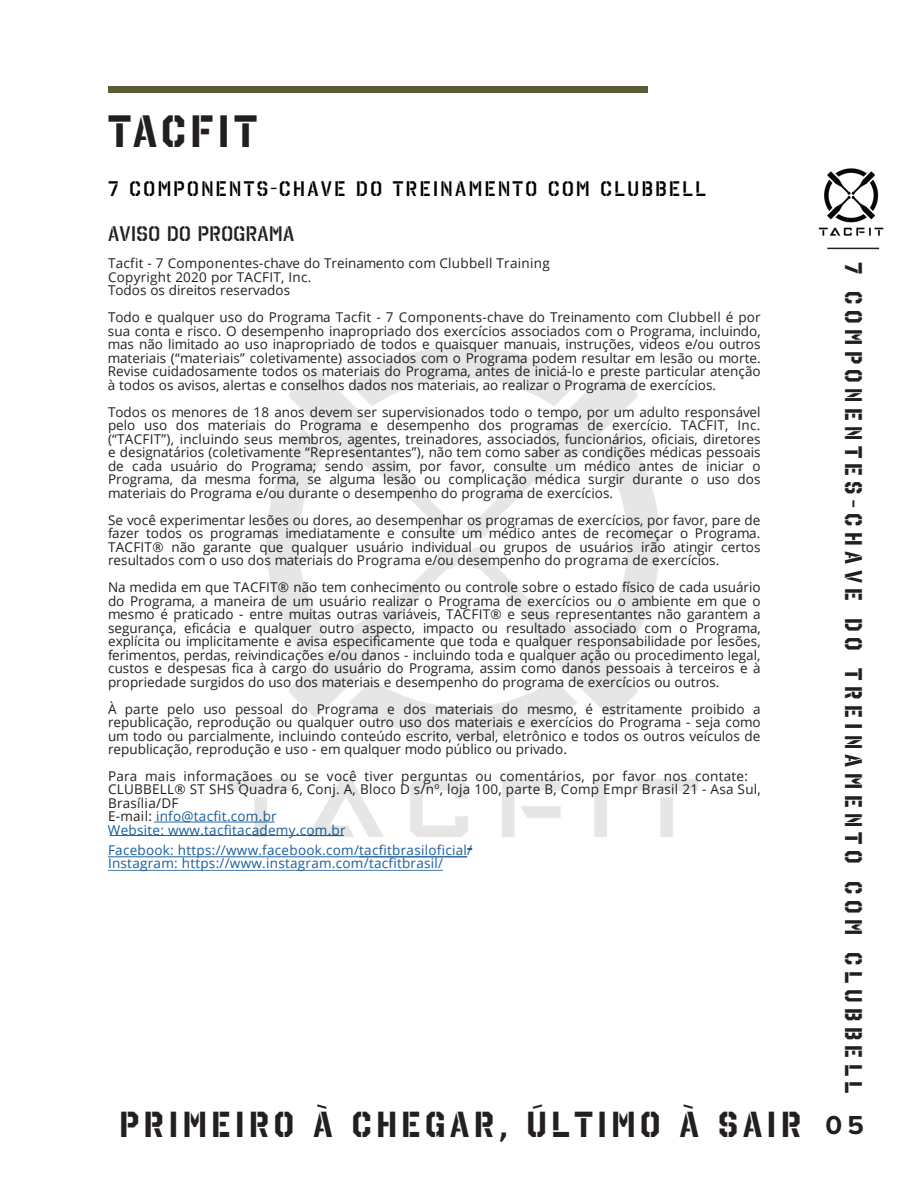
<style>
.page{position:relative;width:918px;height:1188px;background:#fff}
.page>*{position:absolute;margin:0;border:0;box-sizing:border-box;transform-origin:0 0}
.t1{font:700 45px "Octin Stencil";letter-spacing:.1em;color:#231f20}
.t2{font:700 36px "Octin Stencil";letter-spacing:.125em;color:#231f20}
.t3{font:700 24px "Octin Stencil";letter-spacing:.225em;color:#231f20}
.t4{font:21px "Octin Stencil Sb";letter-spacing:.115em;color:#000}
.t5{font:21px "Octin Stencil Sb";letter-spacing:.02em;color:#231f20}
.t6{font:13.5px/13.5px "Open Sans";color:#231f20;text-align:justify}
.t7{font:13.5px/13.5px "Open Sans";letter-spacing:.02em;color:#231f20}
.t8{font:13.5px/13.5px "Open Sans";letter-spacing:.02em;color:#231f20}
.t9{font:13.5px/13.5px "Open Sans";letter-spacing:.02em;color:#175d9e}
.s1{font-style:inherit}
.s2{color:#175d9e}
.s3{font-family:"Proxima Nova";font-size:27px}
</style>
<div class="page">
<div style="left:108px;top:86px;width:540px;height:7px;background:#5c5b38"></div>
<hr style="left:110px;top:835px;width:234px;height:1px;background:#175d9e">
<hr style="left:154px;top:822px;width:121px;height:1px;background:#175d9e">
<img style="left:156px;top:346px;width:542px;height:525px">
<img style="left:818px;top:168px;width:66px;height:68px">
<hr style="left:827px;top:248px;width:52px;height:1px;background:#231f20">
<hr style="left:108px;top:856px;width:251px;height:1px;background:#175d9e">
<hr style="left:359px;top:857px;width:108px;height:1px;background:#175d9e">
<hr style="left:108px;top:870px;width:335px;height:1px;background:#175d9e">
<h1 class="t1" style="left:108px;top:105px;width:151px">Tacfit</h1>
<h3 class="t4" style="left:108px;top:177px;width:599px">7 COMPONENTS-CHAVE DO TREINAMENTO COM CLUBBELL</h3>
<h3 class="t5" style="left:108px;top:222px;width:188px">AVISO DO PROGRAMA</h3>
<p class="t7" style="left:108px;top:256px;width:443px">Tacfit - 7 Componentes-chave do Treinamento com Clubbell Training<br>Copyright 2020 por TACFIT, Inc.<br>Todos os direitos reservados</p>
<p class="t6" style="left:108px;top:310px;width:654px">Todo e qualquer uso do Programa Tacfit - 7 Components-chave do Treinamento com Clubbell é por sua conta e risco. O desempenho inapropriado dos exercícios associados com o Programa, incluindo, mas não limitado ao uso inapropriado de todos e quaisquer manuais, instruções, videos e/ou outros materiais (“materiais” coletivamente) associados com o Programa podem resultar em lesão ou morte.<br>Revise cuidadosamente todos os materiais do Programa, antes de iniciá-lo e preste particular atenção à todos os avisos, alertas e conselhos dados nos materiais, ao realizar o Programa de exercícios.</p>
<p class="t6" style="left:108px;top:405px;width:654px">Todos os menores de 18 anos devem ser supervisionados todo o tempo, por um adulto responsável pelo uso dos materiais do Programa e desempenho dos programas de exercício. TACFIT, Inc. (“TACFIT”), incluindo seus membros, agentes, treinadores, associados, funcionários, oficiais, diretores e designatários (coletivamente “Representantes”), não tem como saber as condições médicas pessoais de cada usuário do Programa; sendo assim, por favor, consulte um médico antes de iniciar o Programa, da mesma forma, se alguma lesão ou complicação médica surgir durante o uso dos materiais do Programa e/ou durante o desempenho do programa de exercícios.</p>
<p class="t6" style="left:108px;top:513px;width:654px">Se você experimentar lesões ou dores, ao desempenhar os programas de exercícios, por favor, pare de fazer todos os programas imediatamente e consulte um médico antes de recomeçar o Programa.<br>TACFIT® não garante que qualquer usuário individual ou grupos de usuários irão atingir certos resultados com o uso dos materiais do Programa e/ou desempenho do programa de exercícios.</p>
<p class="t6" style="left:108px;top:580px;width:654px">Na medida em que TACFIT® não tem conhecimento ou controle sobre o estado físico de cada usuário do Programa, a maneira de um usuário realizar o Programa de exercícios ou o ambiente em que o mesmo é praticado - entre muitas outras variáveis, TACFIT® e seus representantes não garantem a segurança, eficácia e qualquer outro aspecto, impacto ou resultado associado com o Programa, explícita ou implicitamente e avisa especificamente que toda e qualquer responsabilidade por lesões, ferimentos, perdas, reivindicações e/ou danos - incluindo toda e qualquer ação ou procedimento legal, custos e despesas fica à cargo do usuário do Programa, assim como danos pessoais à terceiros e à propriedade surgidos do uso dos materiais e desempenho do programa de exercícios ou outros.</p>
<p class="t6" style="left:108px;top:702px;width:654px">À parte pelo uso pessoal do Programa e dos materiais do mesmo, é estritamente proibido a republicação, reprodução ou qualquer outro uso dos materiais e exercícios do Programa - seja como um todo ou parcialmente, incluindo conteúdo escrito, verbal, eletrônico e todos os outros veículos de republicação, reprodução e uso - em qualquer modo público ou privado.</p>
<p class="t7" style="left:108px;top:769px;width:642px">Para mais informaçãoes ou se você tiver perguntas ou comentários, por favor nos contate:</p>
<p class="t8" style="left:108px;top:782px;width:654px">CLUBBELL® ST SHS Quadra 6, Conj. A, Bloco D s/nº, loja 100, parte B, Comp Empr Brasil 21 - Asa Sul, Brasília/DF<br><span class="s1">E-mail:</span> <span class="s2">info@tacfit.com.br<br>Website: www.tacfitacademy.com.br</span></p>
<p class="t9" style="left:108px;top:843px;width:366px">Facebook: https://www.facebook.com/tacfitbrasiloficial/<br>Instagram: https://www.instagram.com/tacfitbrasil/</p>
<h3 class="t3" style="left:867px;top:262px;width:833px;rotate:90deg">7 componentes-chave do treinamento com CLubbell</h3>
<h2 class="t2" style="left:120px;top:1104px;width:746px">PRIMEIRO À CHEGAR, ÚLTIMO À SAIR <span class="s3">05</span></h2>
</div>
